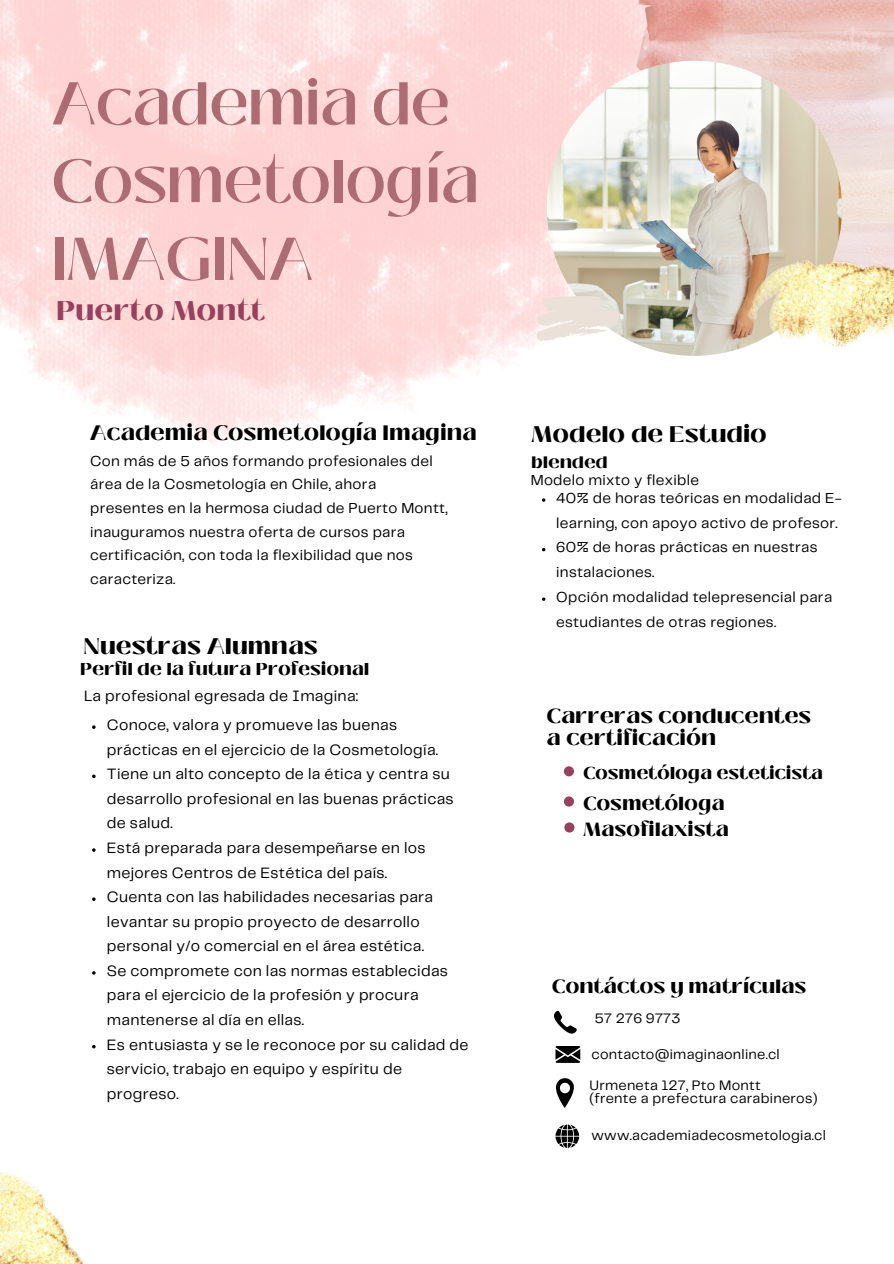
<style>
.page{position:relative;width:894px;height:1264px;background:#fff}
.page>*{position:absolute;margin:0;border:0;box-sizing:border-box;transform-origin:0 0}
.t1{font:600 60px/77.7px "Black Mango";color:#ad6c73}
.t2{font:900 27px "Black Mango";letter-spacing:.03em;color:#98405d}
.t3{font:900 22.5px "Black Mango";letter-spacing:.03em;color:#000}
.t4{font:900 20.85px "Black Mango";letter-spacing:.03em;color:#000}
.t5{font:900 20.25px/21.5px "Black Mango";letter-spacing:.03em;color:#000}
.t6{font:900 19.05px "Black Mango";letter-spacing:.03em;color:#000}
.t7{font:900 18.75px "Black Mango";letter-spacing:.03em;color:#000}
.t8{font:900 17.1px "Black Mango";letter-spacing:.03em;color:#000}
.t9{font:900 16.5px "Black Mango";letter-spacing:.03em;color:#000}
.t10{font:15.6px/24.6px "Telegraf";letter-spacing:.02em;color:#000}
.t11{font:15px/23.7px "Telegraf";letter-spacing:.02em;color:#000}
.t12{font:14.25px "Telegraf";letter-spacing:.02em;color:#000}
</style>
<div class="page">
<img style="left:0;top:0;width:745px;height:446px">
<img style="left:623px;top:0;width:270px;height:256px">
<img style="left:546px;top:61px;width:295px;height:295px;border-radius:50%">
<svg style="left:536px;top:296px;width:82px;height:46px"></svg>
<svg style="left:542px;top:498px;width:3px;height:4px"></svg>
<svg style="left:542px;top:597px;width:3px;height:4px"></svg>
<img style="left:746px;top:256px;width:147px;height:92px">
<div style="left:563px;top:766px;width:11px;height:10px;background:#98405d;border-radius:50%"></div>
<div style="left:563px;top:796px;width:11px;height:10px;background:#98405d;border-radius:50%"></div>
<div style="left:564px;top:822px;width:10px;height:10px;background:#98405d;border-radius:50%"></div>
<svg style="left:92px;top:725px;width:4px;height:4px"></svg>
<svg style="left:92px;top:774px;width:4px;height:4px"></svg>
<svg style="left:92px;top:897px;width:4px;height:4px"></svg>
<svg style="left:92px;top:971px;width:4px;height:3px"></svg>
<svg style="left:92px;top:1045px;width:4px;height:3px"></svg>
<svg style="left:554px;top:1010px;width:22px;height:24px"></svg>
<svg style="left:555px;top:1046px;width:25px;height:16px"></svg>
<svg style="left:555px;top:1124px;width:24px;height:23px"></svg>
<svg style="left:556px;top:1078px;width:18px;height:29px"></svg>
<img style="left:0;top:1172px;width:83px;height:91px">
<p class="t1" style="left:51px;top:65px;width:429px">Academia de<br>Cosmetología<br>IMAGINA</p>
<p class="t2" style="left:57px;top:290px;width:209px">Puerto Montt</p>
<p class="t4" style="left:90px;top:417px;width:388px">Academia Cosmetología Imagina</p>
<p class="t3" style="left:531px;top:417px;width:236px">Modelo de Estudio</p>
<p class="t9" style="left:531px;top:450px;width:77px">blended</p>
<p class="t11" style="left:530px;top:469px;width:170px">Modelo mixto y flexible</p>
<p class="t11" style="left:556px;top:486px;width:287px;line-height:24.8px">40% de horas teóricas en modalidad E&shy;learning, con apoyo activo de profesor.</p>
<p class="t11" style="left:556px;top:536px;width:262px;line-height:24.8px">60% de horas prácticas en nuestras instalaciones.</p>
<p class="t11" style="left:556px;top:585px;width:277px;line-height:24.8px">Opción modalidad telepresencial para estudiantes de otras regiones.</p>
<p class="t11" style="left:90px;top:449px;width:359px">Con más de 5 años formando profesionales del área de la Cosmetología en Chile, ahora presentes en la hermosa ciudad de Puerto Montt, inauguramos nuestra oferta de cursos para certificación, con toda la flexibilidad que nos caracteriza.</p>
<p class="t3" style="left:84px;top:629px;width:235px">Nuestras Alumnas</p>
<p class="t8" style="left:80px;top:655px;width:290px">Perfil de la futura Profesional</p>
<p class="t10" style="left:84px;top:684px;width:275px">La profesional egresada de Imagina:</p>
<p class="t10" style="left:107px;top:713px;width:332px">Conoce, valora y promueve las buenas prácticas en el ejercicio de la Cosmetología.</p>
<p class="t10" style="left:107px;top:762px;width:348px">Tiene un alto concepto de la ética y centra su desarrollo profesional en las buenas prácticas de salud.</p>
<p class="t10" style="left:107px;top:836px;width:320px">Está preparada para desempeñarse en los mejores Centros de Estética del país.</p>
<p class="t10" style="left:107px;top:885px;width:327px">Cuenta con las habilidades necesarias para levantar su propio proyecto de desarrollo personal y/o comercial en el área estética.</p>
<p class="t10" style="left:107px;top:959px;width:342px">Se compromete con las normas establecidas para el ejercicio de la profesión y procura mantenerse al día en ellas.</p>
<p class="t10" style="left:107px;top:1032px;width:363px">Es entusiasta y se le reconoce por su calidad de servicio, trabajo en equipo y espíritu de progreso.</p>
<p class="t5" style="left:546px;top:705px;width:265px">Carreras conducentes a certificación</p>
<p class="t8" style="left:583px;top:760px;width:241px">Cosmetóloga esteticista</p>
<p class="t7" style="left:583px;top:789px;width:142px">Cosmetóloga</p>
<p class="t6" style="left:583px;top:815px;width:147px">Masofilaxista</p>
<p class="t6" style="left:552px;top:972px;width:255px">Contáctos y matrículas</p>
<p class="t12" style="left:594px;top:1012px;width:87px">57 276 9773</p>
<p class="t12" style="left:591px;top:1047px;width:190px">contacto@imaginaonline.cl</p>
<p class="t12" style="left:589px;top:1078px;width:173px">Urmeneta 127, Pto Montt</p>
<p class="t12" style="left:589px;top:1092px;width:229px">(frente a prefectura carabineros)</p>
<p class="t12" style="left:591px;top:1129px;width:236px">www.academiadecosmetologia.cl</p>
</div>
